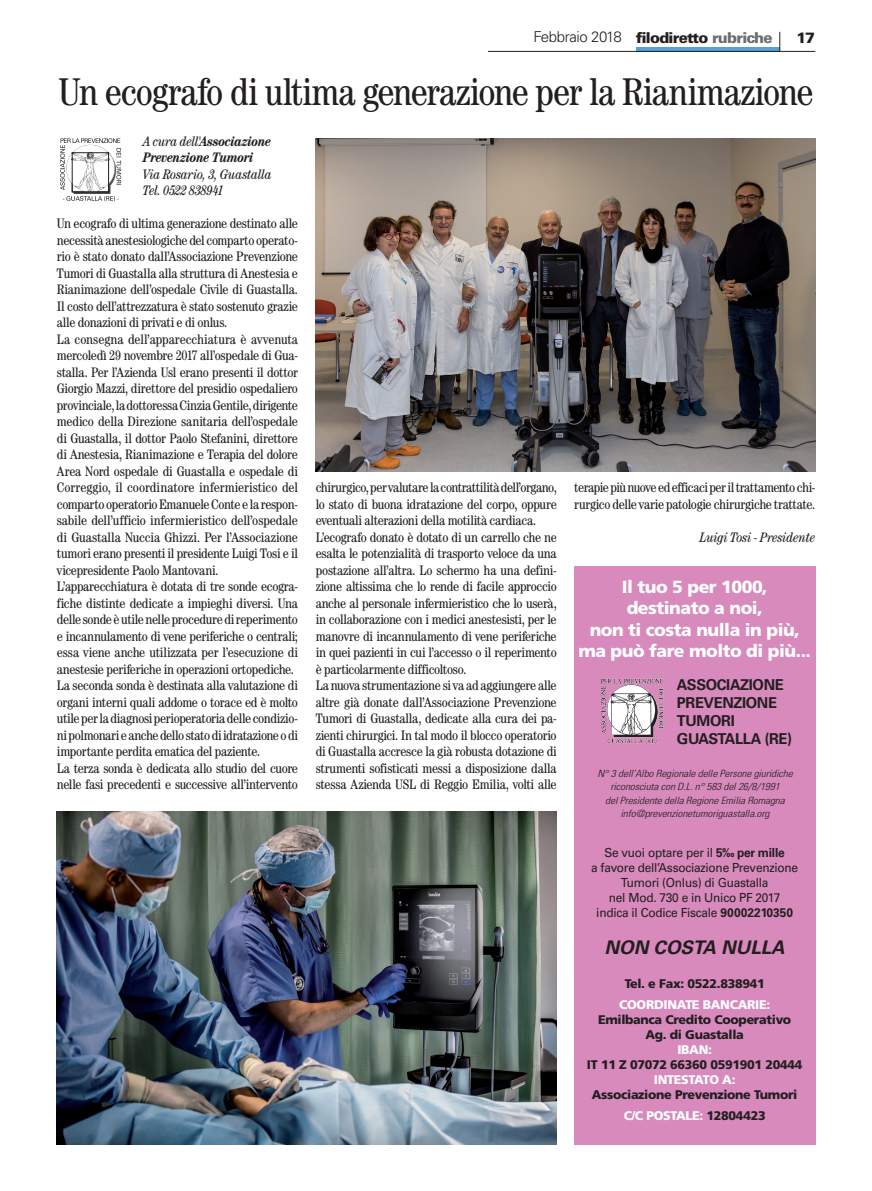
<style>
.page{position:relative;width:872px;height:1191px;background:#fff}
.page>*{position:absolute;margin:0;border:0;box-sizing:border-box;transform-origin:0 0}
.Articoli{font:condensed 38.75px "Century Std";letter-spacing:-.03em;color:#231f20}
.t1{font:italic 700 18.75px "Univers LT Std";color:#231f20}
.Didascalia_c9{font:900 17.5px "Frutiger LT Std";letter-spacing:-.025em;color:#fff}
.t2{font:700 15px "Univers LT Std";letter-spacing:-.025em;color:#231f20}
.t3{font:300 15px "Univers LT Std";letter-spacing:-.025em;color:#231f20}
.t4{font:900 15px "Univers LT Std";color:#231f20}
.Articoli-2{font:condensed 13.75px/16.5px "Century Std";letter-spacing:-.02em;color:#231f20;text-align:justify}
.Articoli-3{font:italic condensed 13.75px "Century Std";letter-spacing:-.02em;color:#231f20}
.Articoli-4{font:italic 700 condensed 13.75px "Century Std";letter-spacing:-.01em;color:#231f20}
.t5{font:12.5px "Univers LT Std";letter-spacing:-.02em;color:#231f20;scale:.95 1}
.Didascalia_c9-2{font:900 12.5px "Frutiger LT Std";letter-spacing:-.025em;color:#231f20}
.Didascalia_c9-3{font:900 12.5px "Frutiger LT Std";letter-spacing:-.025em;color:#fff}
.Articoli-5{font:italic 300 condensed 10px/13.5px "Univers LT Std";letter-spacing:-.01em;color:#231f20;text-align:center;scale:1.12 1}
.s1{font-weight:900}
.s2{font-weight:900;color:#6c6d70}
.s3{font-weight:400}
.s4{font-weight:700}
.s5{color:#231f20}
</style>
<div class="page">
<svg style="left:636px;top:47px;width:143px;height:4px"></svg>
<hr style="left:488px;top:51px;width:327px;height:1px;background:#231f20">
<svg style="left:779px;top:32px;width:1px;height:19px"></svg>
<div style="left:574px;top:566px;width:241px;height:578px;background:#d78abb"></div>
<img style="left:601px;top:678px;width:63px;height:66px">
<svg style="left:63px;top:196px;width:56px;height:5px"></svg>
<svg style="left:60px;top:138px;width:61px;height:52px"></svg>
<div style="left:68px;top:146px;width:48px;height:48px;background:#231f20;opacity:.8"></div>
<img style="left:65px;top:144px;width:50px;height:50px">
<div style="left:72px;top:153px;width:37px;height:39px;border:1px solid #231f20"></div>
<img style="left:57px;top:812px;width:499px;height:332px">
<img style="left:316px;top:139px;width:499px;height:332px">
<p class="t3" style="left:533px;top:28px;width:241px">Febbraio 2018 <span class="s1">filodiretto</span> <span class="s2">rubriche</span></p>
<p class="t4" style="left:796px;top:28px;width:20px">17</p>
<p class="Articoli" style="left:58px;top:68px;width:756px">Un ecografo di ultima generazione per la Rianimazione</p>
<p class="Articoli-4" style="left:143px;top:133px;width:130px"><span class="s3">A cura dell'</span>Associazione</p>
<p class="Articoli-4" style="left:143px;top:149px;width:112px">Prevenzione Tumori</p>
<p class="Articoli-3" style="left:143px;top:166px;width:130px">Via Rosario, 3, Guastalla</p>
<p class="Articoli-3" style="left:143px;top:183px;width:82px">Tel. 0522 838941</p>
<p class="Articoli-2" style="left:57px;top:215px;width:243px">Un ecografo di ultima generazione destinato alle necessità anestesiologiche del comparto operato&shy;rio è stato donato dall’Associazione Prevenzione Tumori di Guastalla alla struttura di Anestesia e Rianimazione dell’ospedale Civile di Guastalla.<br>Il costo dell’attrezzatura è stato sostenuto grazie alle donazioni di privati e di onlus.</p>
<p class="Articoli-2" style="left:57px;top:331px;width:243px">La consegna dell’apparecchiatura è avvenuta mercoledì 29 novembre 2017 all’ospedale di Gua&shy;stalla. Per l’Azienda Usl erano presenti il dottor Giorgio Mazzi, direttore del presidio ospedaliero provinciale, la dottoressa Cinzia Gentile, dirigente medico della Direzione sanitaria dell’ospedale di Guastalla, il dottor Paolo Stefanini, direttore di Anestesia, Rianimazione e Terapia del dolore Area Nord ospedale di Guastalla e ospedale di Correggio, il coordinatore infermieristico del comparto operatorio Emanuele Conte e la respon&shy;sabile dell’ufficio infermieristico dell’ospedale di Guastalla Nuccia Ghizzi. Per l’Associazione tumori erano presenti il presidente Luigi Tosi e il vicepresidente Paolo Mantovani.</p>
<p class="Articoli-2" style="left:57px;top:578px;width:243px">L’apparecchiatura è dotata di tre sonde ecogra&shy;fiche distinte dedicate a impieghi diversi. Una delle sonde è utile nelle procedure di reperimento e incannulamento di vene periferiche o centrali; essa viene anche utilizzata per l’esecuzione di anestesie periferiche in operazioni ortopediche.</p>
<p class="Articoli-2" style="left:57px;top:677px;width:243px">La seconda sonda è destinata alla valutazione di organi interni quali addome o torace ed è molto utile per la diagnosi perioperatoria delle condizio&shy;ni polmonari e anche dello stato di idratazione o di importante perdita ematica del paziente.</p>
<p class="Articoli-2" style="left:57px;top:760px;width:243px">La terza sonda è dedicata allo studio del cuore nelle fasi precedenti e successive all’intervento</p>
<p class="Articoli-2" style="left:316px;top:479px;width:242px">chirurgico, per valutare la contrattilità dell’organo, lo stato di buona idratazione del corpo, oppure eventuali alterazioni della motilità cardiaca.</p>
<p class="Articoli-2" style="left:316px;top:529px;width:242px">L’ecografo donato è dotato di un carrello che ne esalta le potenzialità di trasporto veloce da una postazione all’altra. Lo schermo ha una defini&shy;zione altissima che lo rende di facile approccio anche al personale infermieristico che lo userà, in collaborazione con i medici anestesisti, per le manovre di incannulamento di vene periferiche in quei pazienti in cui l’accesso o il reperimento è particolarmente difficoltoso.</p>
<p class="Articoli-2" style="left:316px;top:677px;width:242px">La nuova strumentazione si va ad aggiungere alle altre già donate dall’Associazione Prevenzione Tumori di Guastalla, dedicate alla cura dei pa&shy;zienti chirurgici. In tal modo il blocco operatorio di Guastalla accresce la già robusta dotazione di strumenti sofisticati messi a disposizione dalla stessa Azienda USL di Reggio Emilia, volti alle</p>
<p class="Articoli-2" style="left:574px;top:479px;width:243px">terapie più nuove ed efficaci per il trattamento chi&shy;rurgico delle varie patologie chirurgiche trattate.</p>
<p class="Articoli-3" style="left:700px;top:529px;width:117px">Luigi Tosi - Presidente</p>
<p class="Didascalia_c9" style="left:621px;top:576px;width:147px">Il tuo 5 per 1000,</p>
<p class="Didascalia_c9" style="left:626px;top:598px;width:137px">destinato a noi,</p>
<p class="Didascalia_c9" style="left:589px;top:619px;width:211px">non ti costa nulla in più,</p>
<p class="Didascalia_c9" style="left:578px;top:640px;width:234px">ma può fare molto di più...</p>
<p class="t2" style="left:677px;top:676px;width:108px">ASSOCIAZIONE</p>
<p class="t2" style="left:677px;top:694px;width:102px">PREVENZIONE</p>
<p class="t2" style="left:677px;top:712px;width:59px">TUMORI</p>
<p class="t2" style="left:677px;top:730px;width:117px">GUASTALLA (RE)</p>
<p class="Articoli-5" style="left:597px;top:766px;width:176px">N° 3 dell’Albo Regionale delle Persone giuridiche riconosciuta con D.L. n° 583 del 26/8/1991</p>
<p class="Articoli-5" style="left:605px;top:793px;width:162px">del Presidente della Regione Emilia Romagna</p>
<p class="Articoli-5" style="left:620px;top:807px;width:134px">info@prevenzionetumoriguastalla.org</p>
<p class="t5" style="left:604px;top:844px;width:191px">Se vuoi optare per il <span class="s4">5‰ per mille</span></p>
<p class="t5" style="left:591px;top:859px;width:219px">a favore dell’Associazione Prevenzione</p>
<p class="t5" style="left:621px;top:874px;width:157px">Tumori (Onlus) di Guastalla</p>
<p class="t5" style="left:609px;top:889px;width:182px">nel Mod. 730 e in Unico PF 2017</p>
<p class="t5" style="left:596px;top:904px;width:209px">indica il Codice Fiscale <span class="s4">90002210350</span></p>
<p class="t1" style="left:604px;top:936px;width:182px">NON COSTA NULLA</p>
<p class="Didascalia_c9-2" style="left:624px;top:976px;width:141px">Tel. e Fax: 0522.838941</p>
<p class="Didascalia_c9-3" style="left:619px;top:997px;width:152px">COORDINATE BANCARIE:</p>
<p class="Didascalia_c9-2" style="left:598px;top:1012px;width:195px">Emilbanca Credito Cooperativo</p>
<p class="Didascalia_c9-2" style="left:645px;top:1027px;width:100px">Ag. di Guastalla</p>
<p class="Didascalia_c9-3" style="left:677px;top:1042px;width:36px">IBAN:</p>
<p class="Didascalia_c9-2" style="left:587px;top:1057px;width:217px">IT 11 Z 07072 66360 0591901 20444</p>
<p class="Didascalia_c9-3" style="left:654px;top:1072px;width:83px">INTESTATO A:</p>
<p class="Didascalia_c9-2" style="left:592px;top:1087px;width:207px">Associazione Prevenzione Tumori</p>
<p class="Didascalia_c9-3" style="left:623px;top:1108px;width:143px">C/C POSTALE: <span class="s5">12804423</span></p>
</div>
